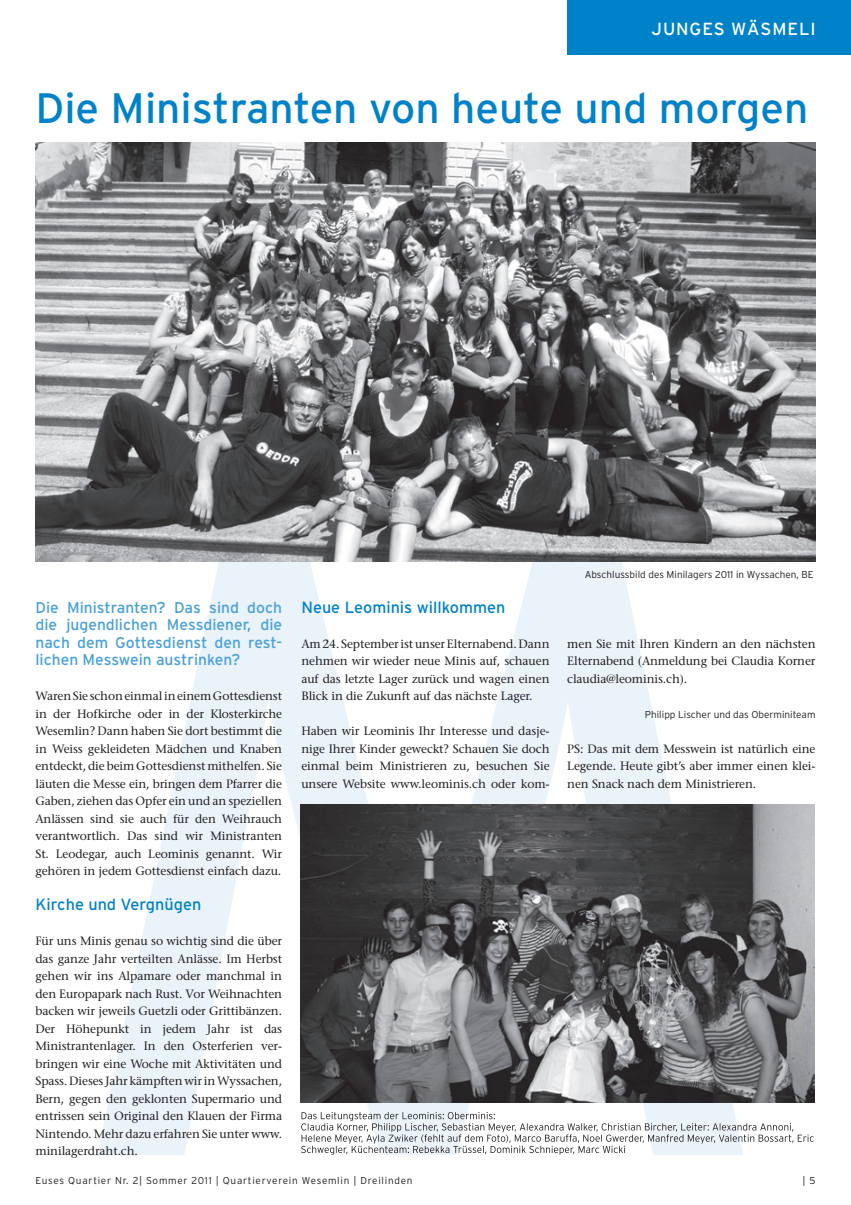
<style>
.page{position:relative;width:851px;height:1205px;background:#fff}
.page>*{position:absolute;margin:0;border:0;box-sizing:border-box;transform-origin:0 0}
.t1{font:42.5px "Interstate";color:#0082c8}
.t2{font:17.5px "Interstate";letter-spacing:.05em;color:#fff}
.t3{font:16.25px "Interstate";color:#0082c8}
.t4{font:15.62px/17.5px "Interstate";color:#4aa1d8;text-align:justify}
.t5{font:500 12px/17.5px "Stone Serif Std";letter-spacing:-.01em;color:#231f20;text-align:justify}
.t6{font:300 10px "Interstate";color:#231f20}
.t7{font:300 10px "Interstate";letter-spacing:.07em;color:#231f20}
</style>
<div class="page">
<svg style="left:97px;top:561px;width:646px;height:594px"></svg>
<div style="left:567px;top:0;width:283px;height:54px;background:#0082c8"></div>
<img style="left:35px;top:142px;width:780px;height:419px">
<img style="left:300px;top:805px;width:514px;height:298px">
<svg style="left:301px;top:1112px;width:512px;height:43px"></svg>
<h2 class="t2" style="left:651px;top:19px;width:38px">Junges</h2>
<h2 class="t2" style="left:731px;top:19px;width:43px">Wäsme</h2>
<h2 class="t2" style="left:798px;top:19px;width:15px">li</h2>
<h1 class="t1" style="left:35px;top:84px;width:774px">Die Ministranten von heute und morgen</h1>
<h3 class="t4" style="left:35px;top:598px;width:248px">Die Ministranten? Das sind doch die jugendlichen Messdiener, die nach dem Gottesdienst den rest&shy;lichen Messwein austrinken?</h3>
<p class="t5" style="left:35px;top:687px;width:248px">Waren Sie schon einmal in einem Gottesdienst in der Hofkirche oder in der Klosterkirche Wesemlin? Dann haben Sie dort bestimmt die in Weiss gekleideten Mädchen und Knaben entdeckt, die beim Gottesdienst mithelfen. Sie läuten die Messe ein, bringen dem Pfarrer die Gaben, ziehen das Opfer ein und an speziellen Anlässen sind sie auch für den Weihrauch verantwortlich. Das sind wir Ministranten St. Leodegar, auch Leominis genannt. Wir gehören in jedem Gottesdienst einfach dazu.</p>
<h3 class="t3" style="left:35px;top:895px;width:167px">Kirche und Vergnügen</h3>
<p class="t5" style="left:35px;top:932px;width:248px">Für uns Minis genau so wichtig sind die über das ganze Jahr verteilten Anlässe. Im Herbst gehen wir ins Alpamare oder manchmal in den Europapark nach Rust. Vor Weihnachten backen wir jeweils Guetzli oder Grittibänzen.<br>Der Höhepunkt in jedem Jahr ist das Ministrantenlager. In den Osterferien ver&shy;bringen wir eine Woche mit Aktivitäten und Spass. Dieses Jahr kämpften wir in Wyssachen, Bern, gegen den geklonten Supermario und entrissen sein Original den Klauen der Firma Nintendo. Mehr dazu erfahren Sie unter www. minilagerdraht.ch.</p>
<h3 class="t3" style="left:301px;top:598px;width:205px">Neue Leominis willkommen</h3>
<p class="t5" style="left:301px;top:635px;width:250px">Am 24. September ist unser Elternabend. Dann nehmen wir wieder neue Minis auf, schauen auf das letzte Lager zurück und wagen einen Blick in die Zukunft auf das nächste Lager.</p>
<p class="t5" style="left:301px;top:722px;width:250px">Haben wir Leominis Ihr Interesse und dasje&shy;nige Ihrer Kinder geweckt? Schauen Sie doch einmal beim Ministrieren zu, besuchen Sie unsere Website www.leominis.ch oder kom-</p>
<p class="t6" style="left:584px;top:568px;width:230px">Abschlussbild des Minilagers 2011 in Wyssachen, BE</p>
<p class="t5" style="left:567px;top:635px;width:250px">men Sie mit Ihren Kindern an den nächsten Elternabend (Anmeldung bei Claudia Korner claudia@leominis.ch).</p>
<p class="t6" style="left:645px;top:708px;width:172px">Philipp Lischer und das Oberminiteam</p>
<p class="t5" style="left:567px;top:740px;width:250px">PS: Das mit dem Messwein ist natürlich eine Legende. Heute gibt’s aber immer einen klei&shy;nen Snack nach dem Ministrieren.</p>
<p class="t7" style="left:35px;top:1175px;width:378px">Euses Quartier Nr. 2| Sommer 2011 | Quartierverein Wesemlin | Dreilinden</p>
<p class="t6" style="left:802px;top:1175px;width:15px">| 5</p>
</div>
